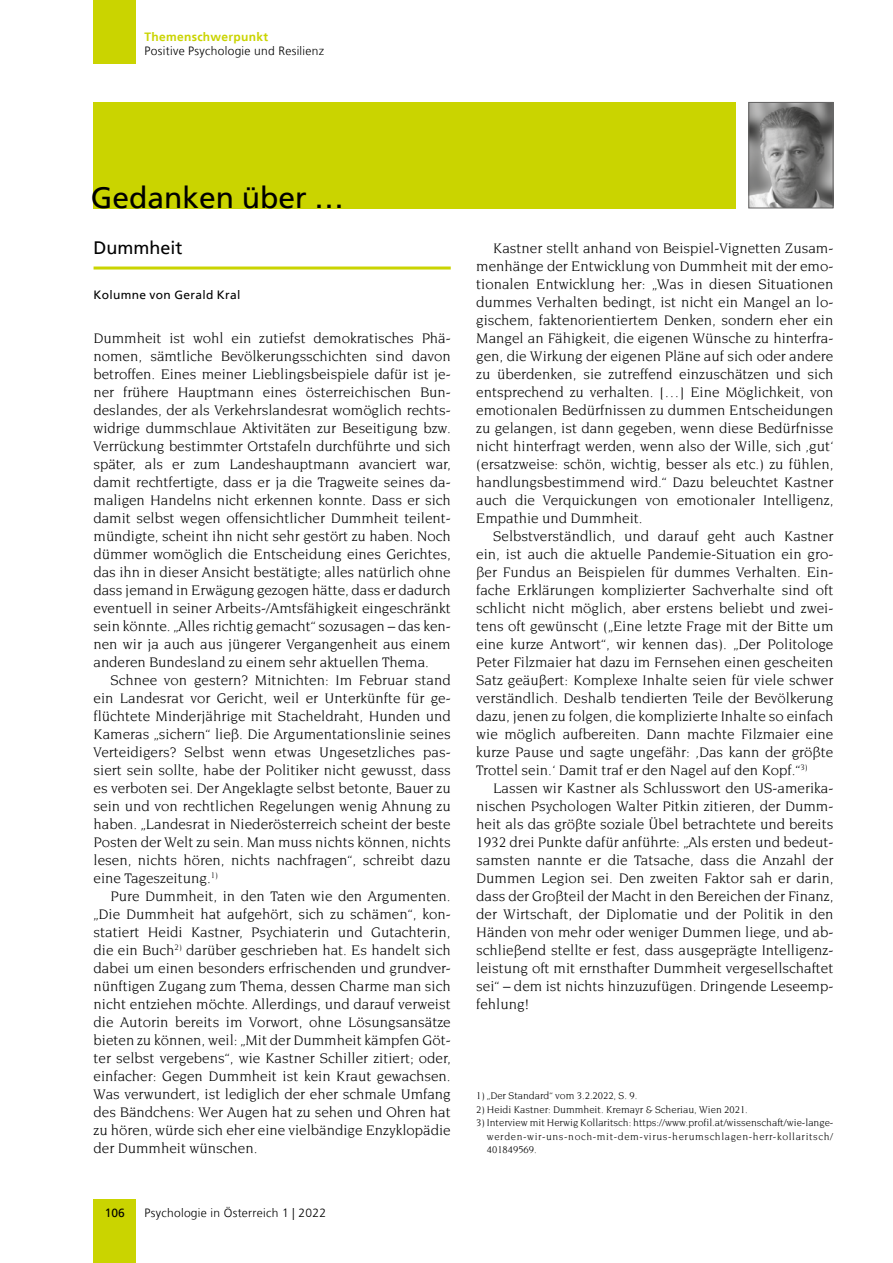
<style>
.page{position:relative;width:893px;height:1263px;background:#fff}
.page>*{position:absolute;margin:0;border:0;box-sizing:border-box;transform-origin:0 0}
.t1{font:30px "Frutiger LT";color:#000}
.t2{font:18px "Frutiger LT";color:#000}
.t3{font:15px/18px "Novarese Std";color:#000;text-align:justify}
.t4{font:300 12px "Frutiger LT";letter-spacing:.025em;color:#000}
.t5{font:12px "Frutiger LT";letter-spacing:.025em;color:#000}
.t6{font:700 12px "Frutiger LT";letter-spacing:.025em;color:#cad400}
.t7{font:10.5px/13.5px "Novarese Std";color:#000;text-align:justify}
</style>
<div class="page">
<div style="left:94px;top:1199px;width:42px;height:64px;background:#cad400"></div>
<div style="left:94px;top:0;width:42px;height:64px;background:#cad400"></div>
<hr style="left:94px;top:266px;width:357px;height:3px;background:#cad400">
<img style="left:750px;top:104px;width:81px;height:102px">
<div style="left:748px;top:102px;width:85px;height:106px;border:1px solid #646363"></div>
<div style="left:94px;top:102px;width:642px;height:106px;background:#cad400"></div>
<p class="t6" style="left:145px;top:30px;width:125px">Themenschwerpunkt</p>
<p class="t4" style="left:145px;top:44px;width:181px">Positive Psychologie und Resilienz</p>
<h1 class="t1" style="left:91px;top:180px;width:255px">Gedanken über …</h1>
<p class="t2" style="left:94px;top:237px;width:91px">Dummheit</p>
<p class="t5" style="left:94px;top:287px;width:148px">Kolumne von Gerald Kral</p>
<p class="t3" style="left:94px;top:329px;width:359px">Dummheit ist wohl ein zutiefst demokratisches Phä&shy;nomen, sämtliche Bevölkerungsschichten sind davon betroffen. Eines meiner Lieblingsbeispiele dafür ist je&shy;ner frühere Hauptmann eines österreichischen Bun&shy;deslandes, der als Verkehrslandesrat womöglich rechts&shy;widrige dummschlaue Aktivitäten zur Beseitigung bzw.<br>Verrückung bestimmter Ortstafeln durchführte und sich später, als er zum Landeshauptmann avanciert war, damit rechtfertigte, dass er ja die Tragweite seines da&shy;maligen Handelns nicht erkennen konnte. Dass er sich damit selbst wegen offensichtlicher Dummheit teilent&shy;mündigte, scheint ihn nicht sehr gestört zu haben. Noch dümmer womöglich die Entscheidung eines Gerichtes, das ihn in dieser Ansicht bestätigte; alles natürlich ohne dass jemand in Erwägung gezogen hätte, dass er dadurch eventuell in seiner Arbeits-/Amtsfähigkeit eingeschränkt sein könnte. „Alles richtig gemacht“ sozusagen – das ken&shy;nen wir ja auch aus jüngerer Vergangenheit aus einem anderen Bundesland zu einem sehr aktuellen Thema.</p>
<p class="t3" style="left:94px;top:671px;width:359px;text-indent:17px">Schnee von gestern? Mitnichten: Im Februar stand ein Landesrat vor Gericht, weil er Unterkünfte für ge&shy;flüchtete Minderjährige mit Stacheldraht, Hunden und Kameras „sichern“ ließ. Die Argumentationslinie seines Verteidigers? Selbst wenn etwas Ungesetzliches pas&shy;siert sein sollte, habe der Politiker nicht gewusst, dass es verboten sei. Der Angeklagte selbst betonte, Bauer zu sein und von rechtlichen Regelungen wenig Ahnung zu haben. „Landesrat in Niederösterreich scheint der beste Posten der Welt zu sein. Man muss nichts können, nichts lesen, nichts hören, nichts nachfragen“, schreibt dazu eine Tageszeitung.<sup>1)</sup></p>
<p class="t3" style="left:94px;top:887px;width:359px;text-indent:17px">Pure Dummheit, in den Taten wie den Argumenten. „Die Dummheit hat aufgehört, sich zu schämen“, kon&shy;statiert Heidi Kastner, Psychiaterin und Gutachterin, die ein Buch<sup>2)</sup> darüber geschrieben hat. Es handelt sich dabei um einen besonders erfrischenden und grundver&shy;nünftigen Zugang zum Thema, dessen Charme man sich nicht entziehen möchte. Allerdings, und darauf verweist die Autorin bereits im Vorwort, ohne Lösungsansätze bieten zu können, weil: „Mit der Dummheit kämpfen Göt&shy;ter selbst vergebens“, wie Kastner Schiller zitiert; oder, einfacher: Gegen Dummheit ist kein Kraut gewachsen.<br>Was verwundert, ist lediglich der eher schmale Umfang des Bändchens: Wer Augen hat zu sehen und Ohren hat zu hören, würde sich eher eine vielbändige Enzyklopädie der Dummheit wünschen.</p>
<p class="t5" style="left:105px;top:1205px;width:22px">106</p>
<p class="t4" style="left:145px;top:1206px;width:183px">Psychologie in Österreich 1 | 2022</p>
<p class="t3" style="left:476px;top:239px;width:359px;text-indent:17px">Kastner stellt anhand von Beispiel-Vignetten Zusam&shy;menhänge der Entwicklung von Dummheit mit der emo&shy;tionalen Entwicklung her: „Was in diesen Situationen dummes Verhalten bedingt, ist nicht ein Mangel an lo&shy;gischem, faktenorientiertem Denken, sondern eher ein Mangel an Fähigkeit, die eigenen Wünsche zu hinterfra&shy;gen, die Wirkung der eigenen Pläne auf sich oder andere zu überdenken, sie zutreffend einzuschätzen und sich entsprechend zu verhalten. […] Eine Möglichkeit, von emotionalen Bedürfnissen zu dummen Entscheidungen zu gelangen, ist dann gegeben, wenn diese Bedürfnisse nicht hinterfragt werden, wenn also der Wille, sich ‚gut‘ (ersatzweise: schön, wichtig, besser als etc.) zu fühlen, handlungsbestimmend wird.“ Dazu beleuchtet Kastner auch die Verquickungen von emotionaler Intelligenz, Empathie und Dummheit.</p>
<p class="t3" style="left:476px;top:527px;width:359px;text-indent:17px">Selbstverständlich, und darauf geht auch Kastner ein, ist auch die aktuelle Pandemie-Situation ein gro&shy;ßer Fundus an Beispielen für dummes Verhalten. Ein&shy;fache Erklärungen komplizierter Sachverhalte sind oft schlicht nicht möglich, aber erstens beliebt und zwei&shy;tens oft gewünscht („Eine letzte Frage mit der Bitte um eine kurze Antwort“, wir kennen das). „Der Politologe Peter Filzmaier hat dazu im Fernsehen einen gescheiten Satz geäußert: Komplexe Inhalte seien für viele schwer verständlich. Deshalb tendierten Teile der Bevölkerung dazu, jenen zu folgen, die komplizierte Inhalte so einfach wie möglich aufbereiten. Dann machte Filzmaier eine kurze Pause und sagte ungefähr: ‚Das kann der größte Trottel sein.‘ Damit traf er den Nagel auf den Kopf.“<sup>3)</sup></p>
<p class="t3" style="left:476px;top:779px;width:359px;text-indent:17px">Lassen wir Kastner als Schlusswort den US-amerika&shy;nischen Psychologen Walter Pitkin zitieren, der Dumm&shy;heit als das größte soziale Übel betrachtete und bereits 1932 drei Punkte dafür anführte: „Als ersten und bedeut&shy;samsten nannte er die Tatsache, dass die Anzahl der Dummen Legion sei. Den zweiten Faktor sah er darin, dass der Großteil der Macht in den Bereichen der Finanz, der Wirtschaft, der Diplomatie und der Politik in den Händen von mehr oder weniger Dummen liege, und ab&shy;schließend stellte er fest, dass ausgeprägte Intelligenz&shy;leistung oft mit ernsthafter Dummheit vergesellschaftet sei“ – dem ist nichts hinzuzufügen. Dringende Leseemp&shy;fehlung!</p>
<p class="t7" style="left:476px;top:1089px;width:163px">1) „Der Standard“ vom 3.2.2022, S. 9.</p>
<p class="t7" style="left:476px;top:1102px;width:273px">2) Heidi Kastner: Dummheit. Kremayr &amp; Scheriau, Wien 2021.</p>
<p class="t7" style="left:487px;top:1116px;width:348px;text-indent:-11px">3) Interview mit Herwig Kollaritsch: https://www.profil.at/wissenschaft/wie-lange&shy;werden-wir-uns-noch-mit-dem-virus-herumschlagen-herr-kollaritsch/ 401849569.</p>
</div>
